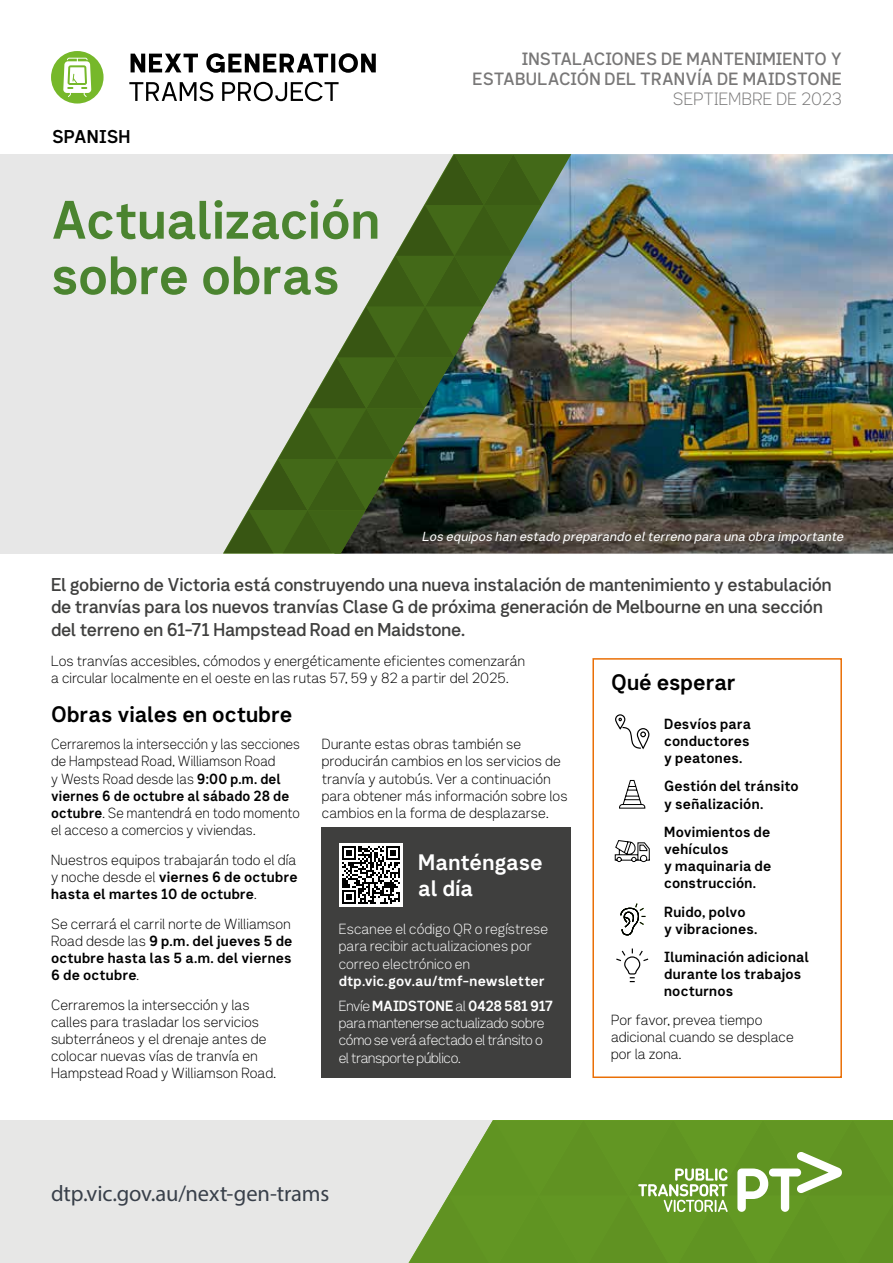
<style>
.page{position:relative;width:893px;height:1263px;background:#fff}
.page>*{position:absolute;margin:0;border:0;box-sizing:border-box;transform-origin:0 0}
.t1{font:52.5px/55.5px "Network Sans 2019 Bold";letter-spacing:-.01em;color:#4b8430}
.t2{font:22.5px "Myriad Pro";letter-spacing:-.01em;color:#39404a}
.t3{font:21.75px "Network Sans 2019 Bold";color:#000}
.t4{font:21.75px/26.1px "Network Sans 2019 Bold";color:#fff}
.t5{font:18px/22.5px "Network Sans 2019 Medium";letter-spacing:-.015em;color:#3f3f3e}
.t6{font:18px "Network Sans 2019 Bold";letter-spacing:.005em;color:#000}
.t7{font:17.25px/20.2px "Network Sans 2019 Medium";letter-spacing:.005em;color:#787777;text-align:right}
.t8{font:17.25px "Network Sans 2019 Light";letter-spacing:.005em;color:#787777}
.t9{font:14.25px/17.1px "Network Sans 2019 Light";letter-spacing:.01em;color:#000}
.t10{font:14.25px/17.1px "Network Sans 2019 Bold";letter-spacing:.01em;color:#000}
.t11{font:14.25px/17.1px "Network Sans 2019 Light";letter-spacing:-.01em;color:#fff}
.t12{font:14.25px/17.1px "Network Sans 2019 Light";letter-spacing:.01em;color:#000;scale:.94 1}
.t13{font:14.25px/17.1px "Network Sans 2019 Light";letter-spacing:.01em;color:#000;scale:.96 1}
.t14{font:14.25px/25.7px "Network Sans 2019 Bold";letter-spacing:-.005em;color:#fff}
.t15{font:14.25px "Network Sans 2019 Bold";letter-spacing:.01em;color:#000;scale:.96 1}
.t16{font:italic 12.75px "Network Sans 2019 Regular";color:#fff}
.s1{font-family:"Network Sans 2019 Bold"}
.s2{font-family:"Network Sans 2019 Light"}
</style>
<div class="page">
<div style="left:0;top:154px;width:893px;height:400px;background:#e7e7e7"></div>
<div style="left:615px;top:714px;width:10px;height:15px;border:1px solid #000;border-radius:5px"></div>
<div style="left:637px;top:728px;width:12px;height:21px;border:1px solid #000;border-radius:6px"></div>
<svg style="left:618px;top:718px;width:28px;height:31px"></svg>
<svg style="left:619px;top:779px;width:27px;height:30px"></svg>
<svg style="left:614px;top:840px;width:36px;height:22px"></svg>
<svg style="left:620px;top:903px;width:25px;height:32px"></svg>
<svg style="left:616px;top:948px;width:33px;height:34px"></svg>
<div style="left:592px;top:658px;width:250px;height:420px;border:2px solid #ea6f06"></div>
<div style="left:322px;top:828px;width:249px;height:250px;background:#3f3f3e"></div>
<div style="left:339px;top:843px;width:64px;height:63px;background:#fff"></div>
<svg style="left:342px;top:846px;width:58px;height:58px"></svg>
<img style="left:571px;top:154px;width:322px;height:400px">
<svg style="left:129px;top:82px;width:210px;height:19px"></svg>
<svg style="left:131px;top:53px;width:245px;height:20px"></svg>
<svg style="left:51px;top:51px;width:53px;height:53px"></svg>
<svg style="left:223px;top:349px;width:118px;height:205px"></svg>
<img style="left:341px;top:154px;width:230px;height:400px">
<div style="left:0;top:1120px;width:893px;height:143px;background:#e7e7e6"></div>
<svg style="left:408px;top:1121px;width:485px;height:142px;background:#73a03d"></svg>
<p class="t6" style="left:52px;top:121px;width:80px">SPANISH</p>
<h1 class="t1" style="left:51px;top:190px;width:330px">Actualización sobre obras</h1>
<p class="t7" style="left:473px;top:48px;width:371px">INSTALACIONES DE MANTENIMIENTO Y<br>ESTABULACIÓN DEL TRANVÍA DE MAIDSTONE</p>
<p class="t8" style="left:673px;top:85px;width:171px">SEPTIEMBRE DE 2023</p>
<p class="t16" style="left:422px;top:525px;width:427px">Losequiposhanestadopreparandoelterrenoparaunaobraimportante</p>
<p class="t5" style="left:51px;top:572px;width:782px">El gobierno de Victoria está construyendo una nueva instalación de mantenimiento y estabulación de tranvías para los nuevos tranvías Clase G de próxima generación de Melbourne en una sección del terreno en 61-71 Hampstead Road en Maidstone.</p>
<p class="t9" style="left:51px;top:651px;width:476px">Los tranvías accesibles, cómodos y energéticamente eficientes comenzarán a circular localmente en el oeste en las rutas 57, 59 y 82 a partir del 2025.</p>
<h3 class="t3" style="left:51px;top:695px;width:243px">Obras viales en octubre</h3>
<p class="t12" style="left:51px;top:735px;width:266px">Cerraremos la intersección y las secciones de Hampstead Road, Williamson Road<br>y Wests Road desde las <span class="s1">9:00 p.m. del</span></p>
<p class="t15" style="left:51px;top:783px;width:250px">viernes 6 de octubre al sábado 28 de</p>
<p class="t13" style="left:51px;top:803px;width:261px"><span class="s1">octubre</span>. Se mantendrá en todo momento el acceso a comercios y viviendas.</p>
<p class="t9" style="left:51px;top:850px;width:247px">Nuestros equipos trabajarán todo el día</p>
<p class="t10" style="left:51px;top:867px;width:248px"><span class="s2">y noche desde el</span> viernes 6 de octubre hasta el martes 10 de octubre<span class="s2">.</span></p>
<p class="t9" style="left:51px;top:914px;width:241px">Se cerrará el carril norte de Williamson</p>
<p class="t10" style="left:51px;top:931px;width:243px;text-align:justify"><span class="s2">Road desde las</span> 9 p.m. del jueves 5 de octubre hasta las 5 a.m. del viernes 6 de octubre<span class="s2">.</span></p>
<p class="t9" style="left:51px;top:995px;width:227px">Cerraremos la intersección y las calles para trasladar los servicios subterráneos y el drenaje antes de colocar nuevas vías de tranvía en Hampstead Road y Williamson Road.</p>
<h3 class="t3" style="left:611px;top:663px;width:127px">Qué esperar</h3>
<p class="t10" style="left:664px;top:714px;width:88px;text-align:justify">Desvíos para conductores y peatones.</p>
<p class="t10" style="left:664px;top:777px;width:136px">Gestión del tránsito y señalización.</p>
<p class="t10" style="left:664px;top:823px;width:109px">Movimientos de vehículos<br>y maquinaria de construcción.</p>
<p class="t10" style="left:664px;top:902px;width:95px">Ruido, polvo<br>y vibraciones.</p>
<p class="t10" style="left:664px;top:948px;width:146px">Iluminación adicional durante los trabajos nocturnos</p>
<p class="t9" style="left:611px;top:1010px;width:184px">Por favor, prevea tiempo adicional cuando se desplace por la zona.</p>
<p class="t9" style="left:322px;top:735px;width:247px">Durante estas obras también se producirán cambios en los servicios de tranvía y autobús. Ver a continuación para obtener más información sobre los cambios en la forma de desplazarse.</p>
<h3 class="t4" style="left:418px;top:848px;width:126px">Manténgase al día</h3>
<p class="t11" style="left:339px;top:920px;width:211px">Escanee el código QR o regístrese para recibir actualizaciones por correo electrónico en</p>
<p class="t14" style="left:339px;top:967px;width:216px">dtp.vic.gov.au/tmf-newsletter<br><span class="s2">Envíe</span> MAIDSTONE <span class="s2">al</span> 0428 581 917</p>
<p class="t11" style="left:339px;top:1014px;width:207px">para mantenerse actualizado sobre cómo se verá afectado el tránsito o el transporte público.</p>
<h2 class="t2" style="left:51px;top:1180px;width:280px">dtp.vic.gov.au/next-gen-trams</h2>
</div>
